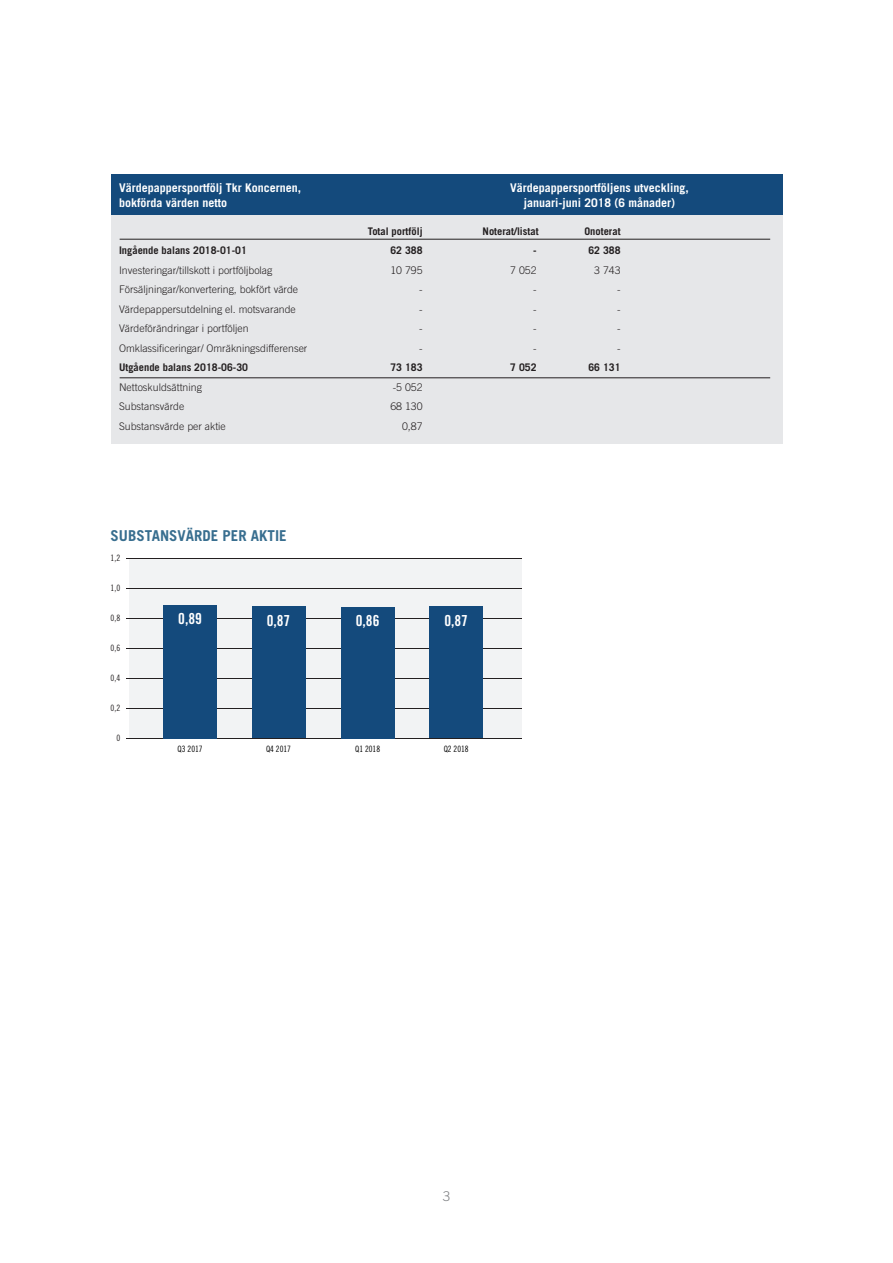
<style>
.page{position:relative;width:893px;height:1263px;background:#fff}
.page>*{position:absolute;margin:0;border:0;box-sizing:border-box;transform-origin:0 0}
.t1{font:15.15px "Trade Gothic Bold Cond Twenty";color:#fff}
.Rubrik_2{font:700 15px "Trade Gothic";color:#386e8f}
.t2{font:300 13.5px "Trade Gothic";color:#808285}
.Bröd1_indrag{font:700 12px "Trade Gothic";color:#fff}
.Bröd1_indrag-2{font:300 10.5px "Trade Gothic";color:#231f20}
.Bröd1_indrag-3{font:700 10.5px "Trade Gothic";color:#231f20}
.t3{font:8.7px "Trade Gothic Cond Eighteen";color:#000001}
.t4{font:8.7px "Trade Gothic Cond Eighteen";color:#231f20}
</style>
<div class="page">
<div style="left:111px;top:193px;width:671px;height:251px;background:#e6e7e9"></div>
<div style="left:111px;top:174px;width:671px;height:41px;background:#144a7c"></div>
<hr style="left:120px;top:239px;width:650px;height:1px;background:#231f20">
<hr style="left:120px;top:378px;width:650px;height:1px;background:#231f20">
<div style="left:129px;top:558px;width:393px;height:180px;background:#f2f3f4"></div>
<hr style="left:126px;top:738px;width:396px;height:1px;background:#231f20">
<hr style="left:126px;top:558px;width:396px;height:1px;background:#231f20">
<hr style="left:126px;top:618px;width:396px;height:1px;background:#231f20">
<hr style="left:126px;top:588px;width:396px;height:1px;background:#231f20">
<hr style="left:126px;top:648px;width:396px;height:1px;background:#231f20">
<hr style="left:126px;top:678px;width:396px;height:1px;background:#231f20">
<hr style="left:126px;top:708px;width:396px;height:1px;background:#231f20">
<div style="left:163px;top:605px;width:54px;height:133px;background:#144a7c"></div>
<div style="left:252px;top:606px;width:53px;height:132px;background:#144a7c"></div>
<div style="left:429px;top:606px;width:54px;height:132px;background:#144a7c"></div>
<div style="left:341px;top:607px;width:54px;height:131px;background:#144a7c"></div>
<p class="Bröd1_indrag" style="left:119px;top:180px;width:184px">Värdepappersportfölj Tkr Koncernen,</p>
<p class="Bröd1_indrag" style="left:510px;top:180px;width:180px">Värdepappersportföljens utveckling,</p>
<p class="Bröd1_indrag" style="left:119px;top:195px;width:109px">bokförda värden netto</p>
<p class="Bröd1_indrag" style="left:524px;top:195px;width:153px">januari-juni 2018 (6 månader)</p>
<p class="Bröd1_indrag-3" style="left:368px;top:224px;width:56px">Total portfölj</p>
<p class="Bröd1_indrag-3" style="left:483px;top:224px;width:58px">Noterat/listat</p>
<p class="Bröd1_indrag-3" style="left:584px;top:224px;width:38px">Onoterat</p>
<p class="Bröd1_indrag-3" style="left:119px;top:244px;width:129px">Ingående balans 2018-01-01</p>
<p class="Bröd1_indrag-3" style="left:390px;top:244px;width:34px">62 388</p>
<p class="Bröd1_indrag-3" style="left:533px;top:244px;width:5px">-</p>
<p class="Bröd1_indrag-3" style="left:588px;top:244px;width:34px">62 388</p>
<p class="Bröd1_indrag-2" style="left:119px;top:264px;width:155px">Investeringar/tillskott i portföljbolag</p>
<p class="Bröd1_indrag-2" style="left:390px;top:264px;width:34px">10 795</p>
<p class="Bröd1_indrag-2" style="left:510px;top:264px;width:28px">7 052</p>
<p class="Bröd1_indrag-2" style="left:594px;top:264px;width:28px">3 743</p>
<p class="Bröd1_indrag-2" style="left:119px;top:283px;width:181px">Försäljningar/konvertering, bokfört värde</p>
<p class="Bröd1_indrag-2" style="left:419px;top:283px;width:5px">-</p>
<p class="Bröd1_indrag-2" style="left:533px;top:283px;width:5px">-</p>
<p class="Bröd1_indrag-2" style="left:617px;top:283px;width:5px">-</p>
<p class="Bröd1_indrag-2" style="left:119px;top:303px;width:178px">Värdepappersutdelning el. motsvarande</p>
<p class="Bröd1_indrag-2" style="left:419px;top:303px;width:5px">-</p>
<p class="Bröd1_indrag-2" style="left:533px;top:303px;width:5px">-</p>
<p class="Bröd1_indrag-2" style="left:617px;top:303px;width:5px">-</p>
<p class="Bröd1_indrag-2" style="left:119px;top:322px;width:131px">Värdeförändringar i portföljen</p>
<p class="Bröd1_indrag-2" style="left:419px;top:322px;width:5px">-</p>
<p class="Bröd1_indrag-2" style="left:533px;top:322px;width:5px">-</p>
<p class="Bröd1_indrag-2" style="left:617px;top:322px;width:5px">-</p>
<p class="Bröd1_indrag-2" style="left:119px;top:342px;width:190px">Omklassificeringar/ Omräkningsdifferenser</p>
<p class="Bröd1_indrag-2" style="left:419px;top:342px;width:5px">-</p>
<p class="Bröd1_indrag-2" style="left:533px;top:342px;width:5px">-</p>
<p class="Bröd1_indrag-2" style="left:617px;top:342px;width:5px">-</p>
<p class="Bröd1_indrag-3" style="left:119px;top:361px;width:130px">Utgående balans 2018-06-30</p>
<p class="Bröd1_indrag-3" style="left:390px;top:361px;width:34px">73 183</p>
<p class="Bröd1_indrag-3" style="left:510px;top:361px;width:28px">7 052</p>
<p class="Bröd1_indrag-3" style="left:588px;top:361px;width:34px">66 131</p>
<p class="Bröd1_indrag-2" style="left:119px;top:381px;width:84px">Nettoskuldsättning</p>
<p class="Bröd1_indrag-2" style="left:393px;top:381px;width:31px">-5 052</p>
<p class="Bröd1_indrag-2" style="left:119px;top:400px;width:67px">Substansvärde</p>
<p class="Bröd1_indrag-2" style="left:390px;top:400px;width:34px">68 130</p>
<p class="Bröd1_indrag-2" style="left:119px;top:420px;width:108px">Substansvärde per aktie</p>
<p class="Bröd1_indrag-2" style="left:402px;top:420px;width:22px">0,87</p>
<p class="Rubrik_2" style="left:111px;top:527px;width:178px">SUBSTANSVÄRDE PER AKTIE</p>
<p class="t4" style="left:111px;top:553px;width:11px">1,2</p>
<p class="t4" style="left:111px;top:583px;width:11px">1,0</p>
<p class="t4" style="left:111px;top:613px;width:11px">0,8</p>
<p class="t4" style="left:111px;top:643px;width:11px">0,6</p>
<p class="t4" style="left:111px;top:672px;width:11px">0,4</p>
<p class="t4" style="left:111px;top:702px;width:11px">0,2</p>
<p class="t4" style="left:116px;top:732px;width:5px">0</p>
<p class="t3" style="left:178px;top:743px;width:27px">Q3 2017</p>
<p class="t1" style="left:178px;top:609px;width:25px">0,89</p>
<p class="t1" style="left:267px;top:612px;width:25px">0,87</p>
<p class="t3" style="left:266px;top:743px;width:26px">Q4 2017</p>
<p class="t1" style="left:356px;top:612px;width:25px">0,86</p>
<p class="t3" style="left:355px;top:743px;width:26px">Q1 2018</p>
<p class="t1" style="left:444px;top:612px;width:25px">0,87</p>
<p class="t3" style="left:444px;top:743px;width:26px">Q2 2018</p>
<p class="t2" style="left:443px;top:1188px;width:9px">3</p>
</div>
